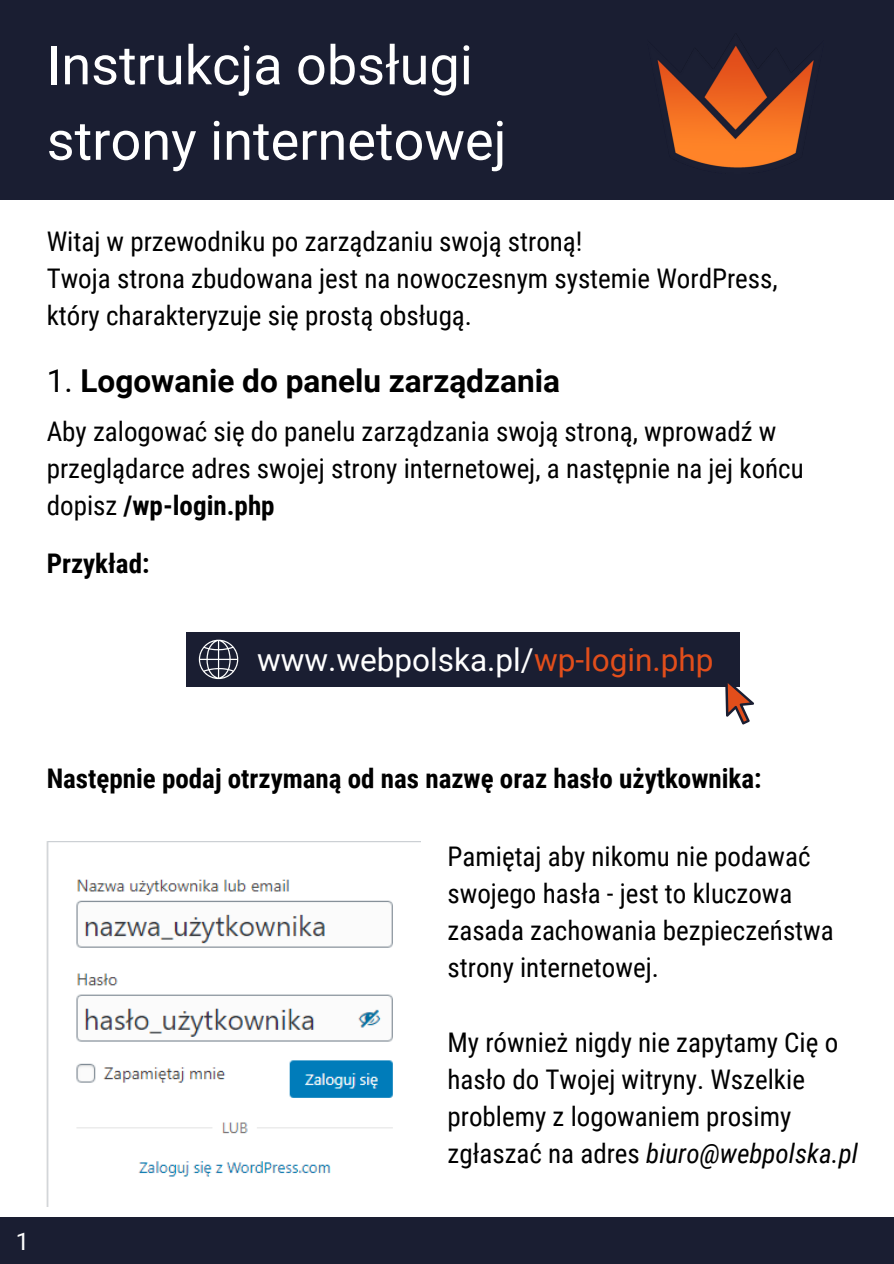
<style>
.page{position:relative;width:894px;height:1264px;background:#fff}
.page>*{position:absolute;margin:0;border:0;box-sizing:border-box;transform-origin:0 0}
.t1{font:54px/75.4px "Roboto";color:#fff}
.t2{font:700 31.5px "Roboto";color:#000}
.t3{font:31.5px "Roboto";color:#fff}
.t4{font:27px/37.2px "Roboto Condensed";color:#000}
.t5{font:700 27px "Roboto Condensed";color:#000}
.t6{font:24px "Roboto";color:#fff}
.s1{font-weight:400}
.s2{font-weight:700}
.s3{color:#e24e1b}
.s4{font-style:italic}
</style>
<div class="page">
<div style="left:0;top:0;width:893px;height:200px;background:#1a1e32"></div>
<img style="left:657px;top:46px;width:157px;height:122px">
<div style="left:186px;top:632px;width:553px;height:54px;background:#1a1e32"></div>
<svg style="left:725px;top:679px;width:29px;height:45px"></svg>
<svg style="left:199px;top:639px;width:39px;height:40px"></svg>
<img style="left:47px;top:841px;width:373px;height:365px">
<div style="left:0;top:1216px;width:893px;height:47px;background:#1a1e32"></div>
<h1 class="t1" style="left:47px;top:28px;width:461px">Instrukcja obsługi strony internetowej</h1>
<p class="t4" style="left:47px;top:223px;width:732px">Witaj w przewodniku po zarządzaniu swoją stroną!<br>Twoja strona zbudowana jest na nowoczesnym systemie WordPress, który charakteryzuje się prostą obsługą.</p>
<p class="t2" style="left:47px;top:363px;width:514px"><span class="s1">1.</span> Logowanie do panelu zarządzania</p>
<p class="t4" style="left:47px;top:412px;width:758px">Aby zalogować się do panelu zarządzania swoją stroną, wprowadź w przeglądarce adres swojej strony internetowej, a następnie na jej końcu dopisz <span class="s2">/wp-login.php</span></p>
<p class="t5" style="left:47px;top:547px;width:104px">Przykład:</p>
<p class="t3" style="left:257px;top:641px;width:458px">www.webpolska.pl/<span class="s3">wp-login.php</span></p>
<p class="t5" style="left:47px;top:763px;width:716px">Następnie podaj otrzymaną od nas nazwę oraz hasło użytkownika:</p>
<p class="t4" style="left:447px;top:838px;width:387px">Pamiętaj aby nikomu nie podawać swojego hasła - jest to kluczowa zasada zachowania bezpieczeństwa strony internetowej.</p>
<p class="t4" style="left:447px;top:1023px;width:412px">My również nigdy nie zapytamy Cię o hasło do Twojej witryny. Wszelkie problemy z logowaniem prosimy zgłaszać na adres <span class="s4">biuro@webpolska.pl</span></p>
<p class="t6" style="left:16px;top:1227px;width:15px">1</p>
</div>
